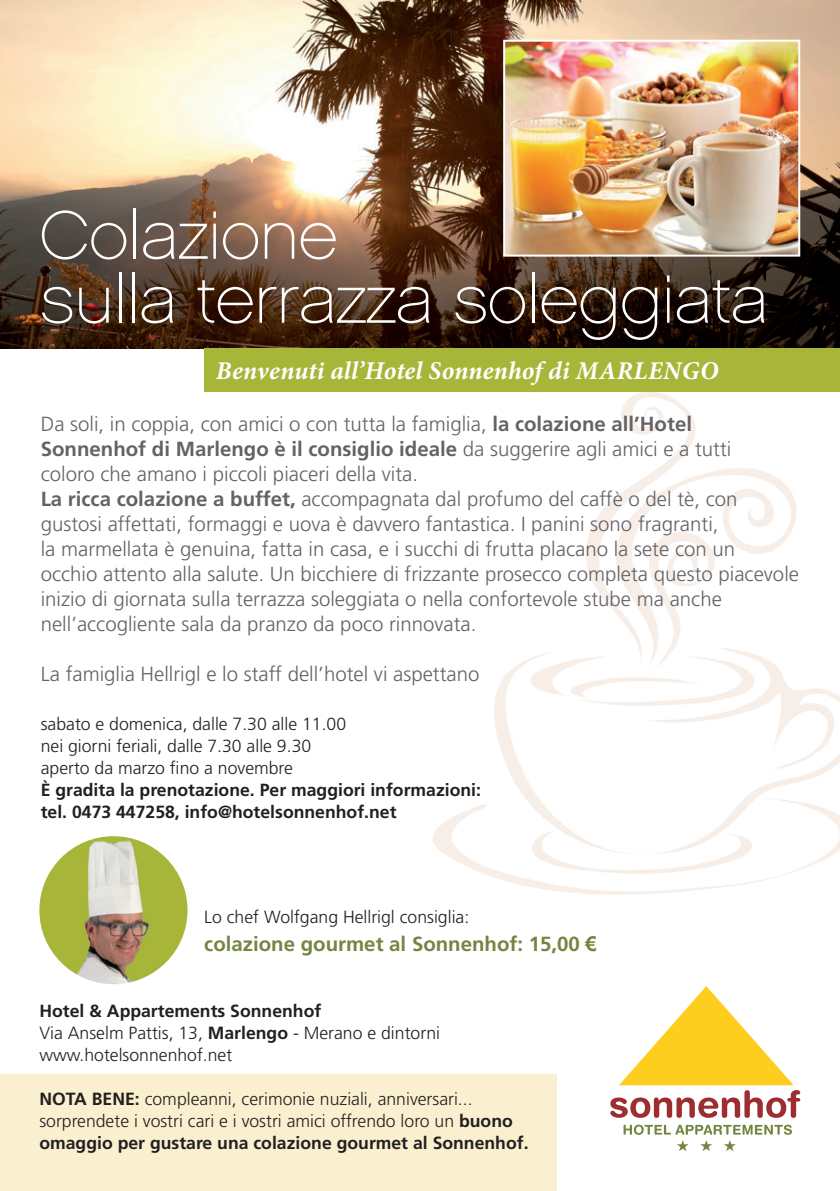
<style>
.page{position:relative;width:840px;height:1191px;background:#fff}
.page>*{position:absolute;margin:0;border:0;box-sizing:border-box;transform-origin:0 0}
.t1{font:68px/64px "Chalet Paris Nineteen Sixty";color:#fff}
.t2{font:italic 700 25.6px "Minion Pro";letter-spacing:.01em;color:#fff}
.t3{font:300 20.4px/25px "Frutiger";color:#636366}
.t4{font:700 20.4px "Frutiger";color:#728640}
.t5{font:300 17.6px/22px "Frutiger";color:#231f20}
.t6{font:700 17.6px/22px "Frutiger";color:#231f20}
.s1{font-weight:700}
.s2{font-family:"Arial"}
</style>
<div class="page">
<img style="left:363px;top:391px;width:476px;height:504px">
<div style="left:0;top:1074px;width:556px;height:117px;background:#faf0cf"></div>
<img style="left:0;top:0;width:839px;height:348px">
<div style="left:204px;top:348px;width:635px;height:43px;background:#a7b639"></div>
<svg style="left:623px;top:1124px;width:168px;height:10px"></svg>
<svg style="left:610px;top:986px;width:189px;height:131px"></svg>
<svg style="left:677px;top:1140px;width:11px;height:11px"></svg>
<svg style="left:700px;top:1140px;width:11px;height:11px"></svg>
<svg style="left:724px;top:1140px;width:11px;height:11px"></svg>
<img style="left:39px;top:836px;width:148px;height:148px;border-radius:74px">
<img style="left:506px;top:43px;width:290px;height:211px">
<div style="left:503px;top:40px;width:296px;height:217px;border:2px solid #fff"></div>
<h1 class="t1" style="left:40px;top:204px;width:729px">Colazione<br>sulla terrazza soleggiata</h1>
<p class="t2" style="left:215px;top:353px;width:504px">Benvenuti all’Hotel Sonnenhof di MARLENGO</p>
<p class="t3" style="left:41px;top:412px;width:759px">Da soli, in coppia, con amici o con tutta la famiglia, <span class="s1">la colazione all’Hotel Sonnenhof di Marlengo è il consiglio ideale</span> da suggerire agli amici e a tutti<br>coloro che amano i piccoli piaceri della vita.<br><span class="s1">La ricca colazione a buffet,</span> accompagnata dal profumo del caffè o del tè, con gustosi affettati, formaggi e uova è davvero fantastica. I panini sono fragranti,<br>la marmellata è genuina, fatta in casa, e i succhi di frutta placano la sete con un<br>occhio attento alla salute. Un bicchiere di frizzante prosecco completa questo piacevole inizio di giornata sulla terrazza soleggiata o nella confortevole stube ma anche nell’accogliente sala da pranzo da poco rinnovata.</p>
<p class="t3" style="left:41px;top:662px;width:440px">La famiglia Hellrigl e lo staff dell’hotel vi aspettano</p>
<p class="t5" style="left:41px;top:712px;width:307px">sabato e domenica, dalle 7.30 alle 11.00 nei giorni feriali, dalle 7.30 alle 9.30 aperto da marzo fino a novembre</p>
<p class="t6" style="left:41px;top:778px;width:441px">È gradita la prenotazione. Per maggiori informazioni: tel. 0473 447258, info@hotelsonnenhof.net</p>
<p class="t5" style="left:204px;top:906px;width:266px">Lo chef Wolfgang Hellrigl consiglia:</p>
<p class="t4" style="left:204px;top:932px;width:394px">colazione gourmet al Sonnenhof: 15,00 <span class="s2">€</span></p>
<p class="t5" style="left:39px;top:999px;width:402px"><span class="s1">Hotel &amp; Appartements Sonnenhof<br></span>Via Anselm Pattis, 13, <span class="s1">Marlengo</span> - Merano e dintorni www.hotelsonnenhof.net</p>
<p class="t5" style="left:39px;top:1087px;width:490px"><span class="s1">NOTA BENE:</span> compleanni, cerimonie nuziali, anniversari... sorprendete i vostri cari e i vostri amici offrendo loro un <span class="s1">buono omaggio per gustare una colazione gourmet al Sonnenhof.</span></p>
</div>
